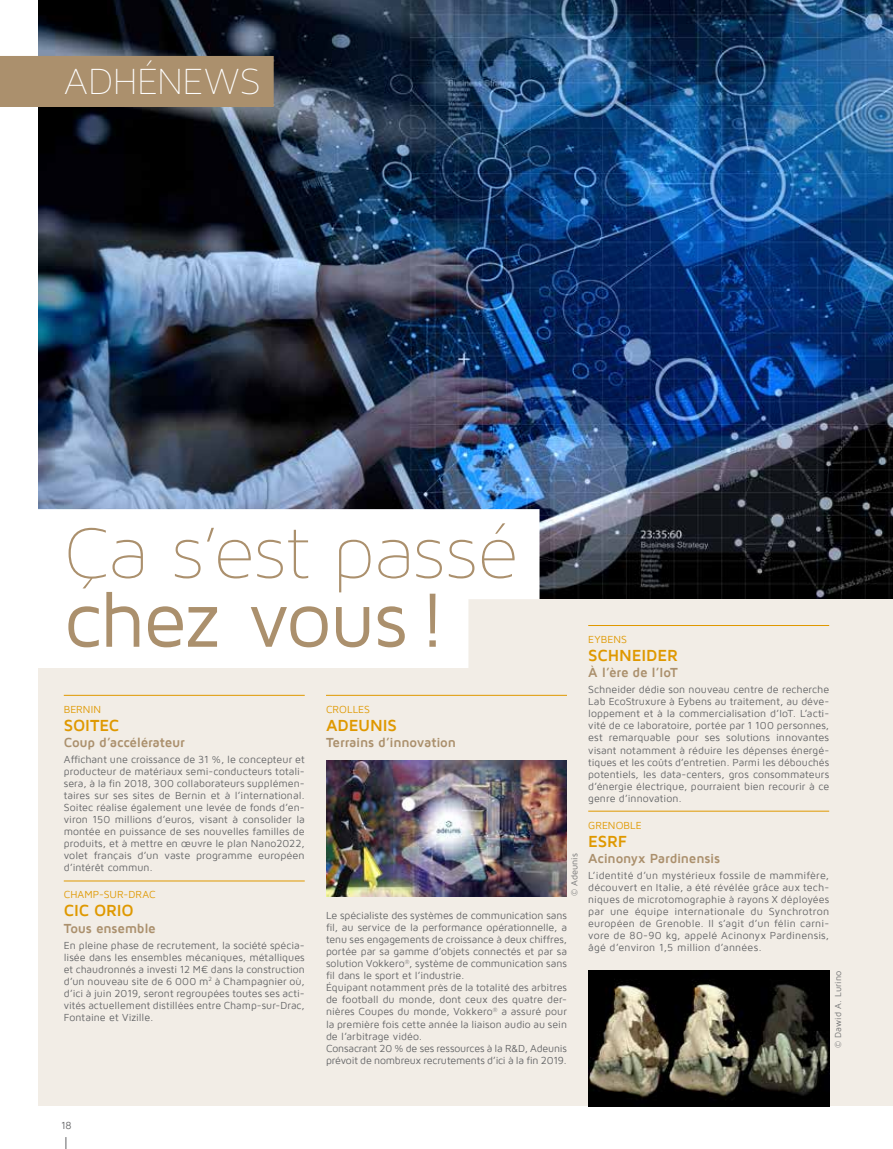
<style>
.page{position:relative;width:893px;height:1149px;background:#fff}
.page>*{position:absolute;margin:0;border:0;box-sizing:border-box;transform-origin:0 0}
.t1{font:79.5px "Maven Pro Light 200";letter-spacing:-.015em;color:#ab906d}
.t2{font:79.5px "Maven Pro";letter-spacing:-.03em;color:#ab906d}
.t3{font:40.5px "Maven Pro Light 200";letter-spacing:.015em;color:#fff}
.t4{font:700 16.5px "Maven Pro";letter-spacing:-.01em;color:#df9800}
.t5{font:700 13.5px "Maven Pro";letter-spacing:-.02em;color:#ab906d}
.t6{font:10.5px/12px "Maven Pro";color:#646567;text-align:justify}
.t7{font:10.5px "Maven Pro";letter-spacing:.01em;color:#df9800}
.t8{font:9px "Maven Pro";letter-spacing:.01em;color:#707172}
</style>
<div class="page">
<div style="left:38px;top:43px;width:855px;height:1063px;background:#f2ede6"></div>
<img style="left:38px;top:0;width:855px;height:598px">
<div style="left:0;top:56px;width:274px;height:51px;background:#ab906d"></div>
<div style="left:0;top:509px;width:539px;height:90px;background:#fff"></div>
<div style="left:0;top:577px;width:468px;height:90px;background:#fff"></div>
<hr style="left:64px;top:694px;width:241px;height:1px;background:#df9800">
<hr style="left:64px;top:880px;width:241px;height:1px;background:#df9800">
<hr style="left:588px;top:625px;width:241px;height:1px;background:#df9800">
<hr style="left:588px;top:810px;width:241px;height:1px;background:#df9800">
<hr style="left:326px;top:694px;width:241px;height:1px;background:#df9800">
<img style="left:326px;top:760px;width:241px;height:136px">
<img style="left:588px;top:970px;width:241px;height:136px">
<svg style="left:872px;top:0;width:21px;height:1px"></svg>
<h2 class="t3" style="left:64px;top:60px;width:199px">ADHÉNEWS</h2>
<h1 class="t1" style="left:64px;top:510px;width:456px">Ça s’est passé</h1>
<h1 class="t2" style="left:64px;top:578px;width:385px">chez vous !</h1>
<p class="t7" style="left:64px;top:703px;width:39px">BERNIN</p>
<h3 class="t4" style="left:64px;top:716px;width:57px">SOITEC</h3>
<p class="t5" style="left:64px;top:735px;width:123px">Coup d’accélérateur</p>
<p class="t6" style="left:64px;top:753px;width:242px">Affichant une croissance de 31 %, le concepteur et producteur de matériaux semi-conducteurs totali&shy;sera, à la fin 2018, 300 collaborateurs supplémen&shy;taires sur ses sites de Bernin et à l’international.<br>Soitec réalise également une levée de fonds d’en&shy;viron 150 millions d’euros, visant à consolider la montée en puissance de ses nouvelles familles de produits, et à mettre en œuvre le plan Nano2022, volet français d’un vaste programme européen d’intérêt commun.</p>
<p class="t7" style="left:64px;top:889px;width:93px">CHAMP-SUR-DRAC</p>
<h3 class="t4" style="left:64px;top:901px;width:72px">CIC ORIO</h3>
<p class="t5" style="left:64px;top:920px;width:94px">Tous ensemble</p>
<p class="t6" style="left:64px;top:939px;width:242px">En pleine phase de recrutement, la société spécia&shy;lisée dans les ensembles mécaniques, métalliques et chaudronnés a investi 12 M€ dans la construction d’un nouveau site de 6 000 m<sup>2</sup> à Champagnier où, d’ici à juin 2019, seront regroupées toutes ses acti&shy;vités actuellement distillées entre Champ-sur-Drac, Fontaine et Vizille.</p>
<p class="t7" style="left:326px;top:703px;width:46px">CROLLES</p>
<h3 class="t4" style="left:326px;top:716px;width:73px">ADEUNIS</h3>
<p class="t5" style="left:326px;top:735px;width:132px">Terrains d’innovation</p>
<p class="t8" style="left:570px;top:896px;width:45px;rotate:-90deg">© Adeunis</p>
<p class="t6" style="left:326px;top:909px;width:243px;text-align:left">Le spécialiste des systèmes de communication sans fil, au service de la performance opérationnelle, a tenu ses engagements de croissance à deux chiffres, portée par sa gamme d’objets connectés et par sa solution Vokkero<sup>®</sup>, système de communication sans fil dans le sport et l’industrie.<br>Équipant notamment près de la totalité des arbitres de football du monde, dont ceux des quatre der&shy;nières Coupes du monde, Vokkero<sup>®</sup> a assuré pour la première fois cette année la liaison audio au sein de l’arbitrage vidéo.<br>Consacrant 20 % de ses ressources à la R&amp;D, Adeunis prévoit de nombreux recrutements d’ici à la fin 2019.</p>
<p class="t7" style="left:588px;top:633px;width:40px">EYBENS</p>
<h3 class="t4" style="left:588px;top:646px;width:91px">SCHNEIDER</h3>
<p class="t5" style="left:588px;top:665px;width:91px">À l’ère de l’IoT</p>
<p class="t6" style="left:588px;top:683px;width:242px">Schneider dédie son nouveau centre de recherche Lab EcoStruxure à Eybens au traitement, au déve&shy;loppement et à la commercialisation d’IoT. L’acti&shy;vité de ce laboratoire, portée par 1 100 personnes, est remarquable pour ses solutions innovantes visant notamment à réduire les dépenses énergé&shy;tiques et les coûts d’entretien. Parmi les débouchés potentiels, les data-centers, gros consommateurs d’énergie électrique, pourraient bien recourir à ce genre d’innovation.</p>
<p class="t7" style="left:588px;top:819px;width:55px">GRENOBLE</p>
<h3 class="t4" style="left:588px;top:832px;width:40px">ESRF</h3>
<p class="t5" style="left:588px;top:850px;width:134px">Acinonyx Pardinensis</p>
<p class="t6" style="left:588px;top:869px;width:242px">L’identité d’un mystérieux fossile de mammifère, découvert en Italie, a été révélée grâce aux tech&shy;niques de microtomographie à rayons X déployées par une équipe internationale du Synchrotron européen de Grenoble. Il s’agit d’un félin carni&shy;vore de 80-90 kg, appelé Acinonyx Pardinensis, âgé d’environ 1,5 million d’années.</p>
<p class="t8" style="left:833px;top:1047px;width:79px;rotate:-90deg">© Dawid A. Lurino</p>
<p class="t6" style="left:61px;top:1119px;width:12px">18</p>
</div>
